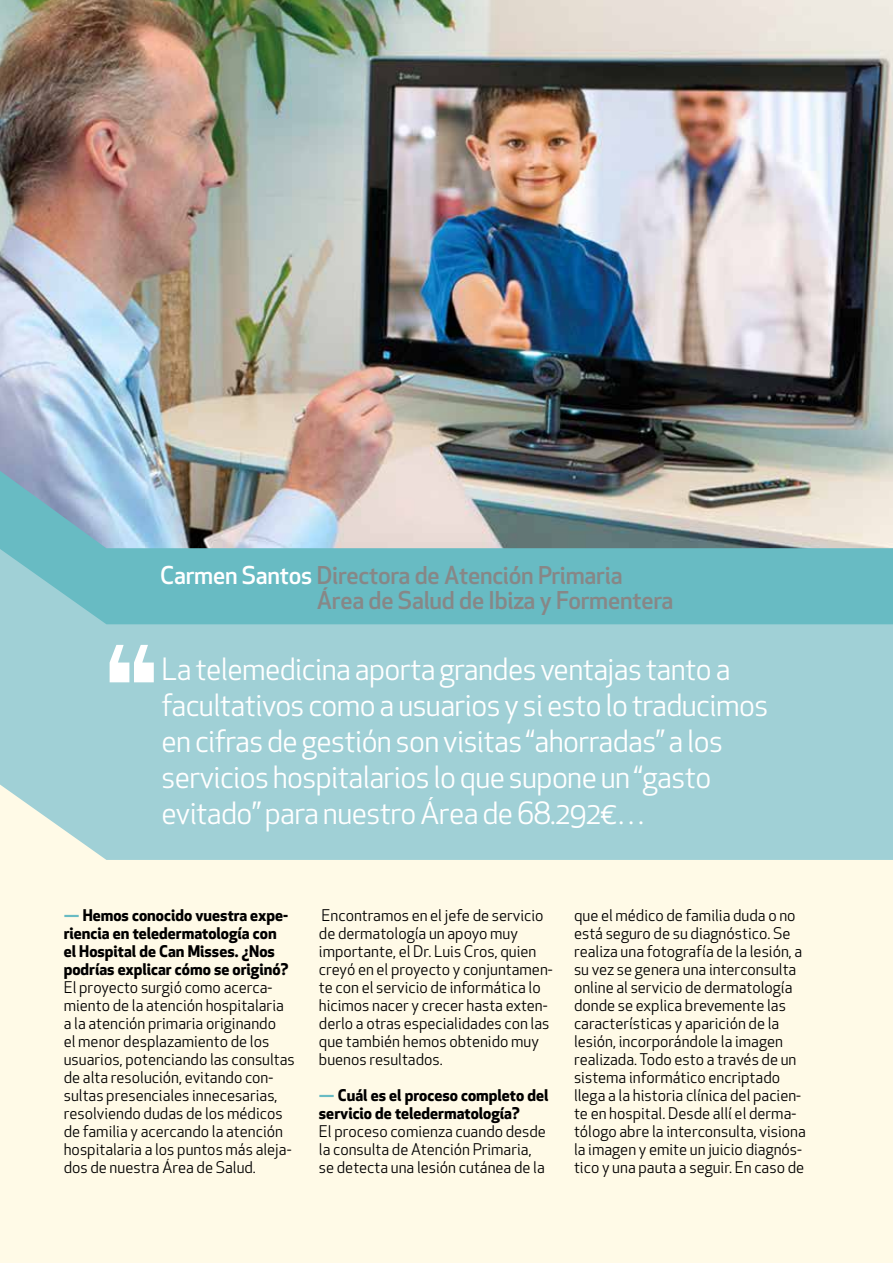
<style>
.page{position:relative;width:893px;height:1263px;background:#fffae7}
.page>*{position:absolute;margin:0;border:0;box-sizing:border-box;transform-origin:0 0}
.t1{font:30px/36px "Apex New";letter-spacing:-.02em;color:#fff}
.t2{font:500 24px/25.5px "Apex New";letter-spacing:-.01em;color:#878787}
.t3{font:15.75px/18px "Apex New";color:#000}
.t4{font:700 15.75px/18px "Apex New";color:#000}
.s1{color:#fff}
.s2{color:#68bbc3}
</style>
<div class="page">
<img style="left:0;top:0;width:893px;height:471px">
<div style="left:0;top:624px;width:893px;height:236px;background:#a0d0d6"></div>
<svg style="left:110px;top:645px;width:44px;height:37px;background:#dcedf0"></svg>
<img style="left:0;top:471px;width:893px;height:153px">
<h2 class="t2" style="left:317px;top:562px;width:358px;text-indent:-157px"><span class="s1">Carmen Santos</span> Directora de Atención Primaria<br>Área de Salud de Ibiza y Formentera</h2>
<p class="t1" style="left:161px;top:651px;width:608px">La telemedicina aporta grandes ventajas tanto a facultativos como a usuarios y si esto lo traducimos en cifras de gestión son visitas “ahorradas” a los servicios hospitalarios lo que supone un “gasto evitado” para nuestro Área de 68.292€…</p>
<p class="t4" style="left:64px;top:905px;width:226px"><span class="s2">—</span> Hemos conocido vuestra expe&shy;riencia en teledermatología con el Hospital de Can Misses. ¿Nos podrías explicar cómo se originó?</p>
<p class="t3" style="left:64px;top:978px;width:233px">El proyecto surgió como acerca&shy;miento de la atención hospitalaria a la atención primaria originando<br>el menor desplazamiento de los usuarios, potenciando las consultas de alta resolución, evitando con&shy;sultas presenciales innecesarias, resolviendo dudas de los médicos de familia y acercando la atención hospitalaria a los puntos más aleja&shy;dos de nuestra Área de Salud.</p>
<p class="t3" style="left:319px;top:906px;width:235px">Encontramos en el jefe de servicio de dermatología un apoyo muy importante, el Dr. Luis Cros, quien creyó en el proyecto y conjuntamen&shy;te con el servicio de informática lo hicimos nacer y crecer hasta exten&shy;derlo a otras especialidades con las que también hemos obtenido muy buenos resultados.</p>
<p class="t4" style="left:319px;top:1085px;width:231px"><span class="s2">—</span> Cuál es el proceso completo del servicio de teledermatología?</p>
<p class="t3" style="left:319px;top:1122px;width:229px">El proceso comienza cuando desde la consulta de Atención Primaria, se detecta una lesión cutánea de la</p>
<p class="t3" style="left:574px;top:906px;width:233px">que el médico de familia duda o no está seguro de su diagnóstico. Se realiza una fotografía de la lesión, a su vez se genera una interconsulta online al servicio de dermatología donde se explica brevemente las características y aparición de la lesión, incorporándole la imagen realizada. Todo esto a través de un sistema informático encriptado llega a la historia clínica del pacien&shy;te en hospital. Desde allí el derma&shy;tólogo abre la interconsulta, visiona la imagen y emite un juicio diagnós&shy;tico y una pauta a seguir. En caso de</p>
</div>
